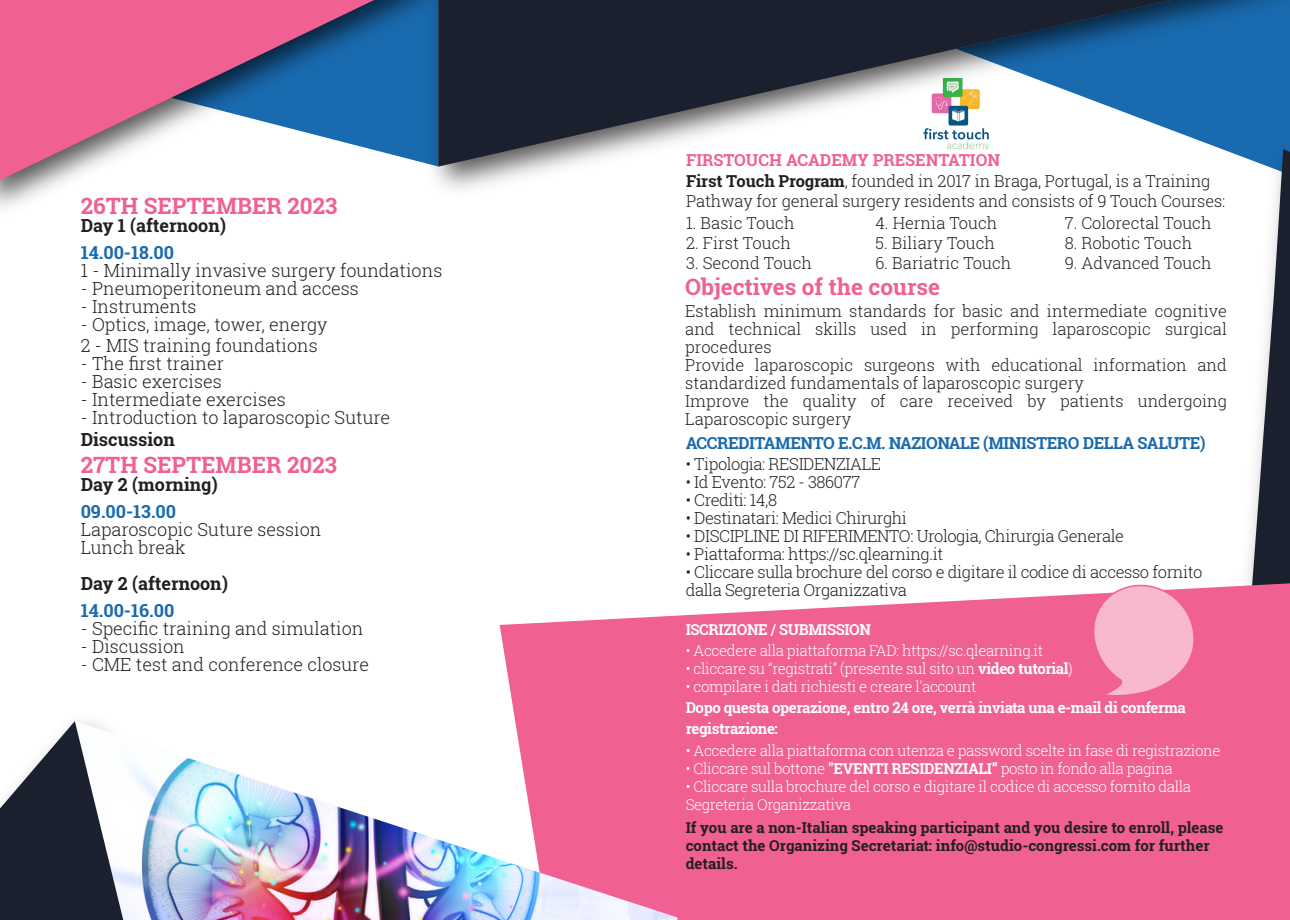
<style>
.page{position:relative;width:1290px;height:920px;background:#fff}
.page>*{position:absolute;margin:0;border:0;box-sizing:border-box;transform-origin:0 0}
.t1{font:700 22.5px "Roboto Slab";color:#f06092}
.t2{font:300 18px/21px "Roboto Slab";color:#231f20}
.t3{font:700 18px "Roboto Slab";color:#231f20}
.t4{font:700 18px "Roboto Slab";color:#196aaf}
.t5{font:300 16.5px/18px "Roboto Slab";letter-spacing:-.01em;color:#231f20}
.t6{font:700 16.5px "Roboto Slab";letter-spacing:-.025em;color:#196aaf}
.t7{font:300 15px/18px "Roboto Slab";letter-spacing:-.025em;color:#fff}
.t8{font:700 15px/18px "Roboto Slab";color:#231f20}
.t9{font:700 15px/21px "Roboto Slab";letter-spacing:-.025em;color:#fff}
.s1{font-weight:700;color:#f06092}
.s2{font-weight:700}
</style>
<div class="page">
<img style="left:0;top:0;width:418px;height:207px">
<svg style="left:0;top:0;width:374px;height:180px;fill:#f06092"></svg>
<svg style="left:0;top:721px;width:75px;height:199px;fill:#1a202d"></svg>
<svg style="left:1248px;top:207px;width:42px;height:376px;fill:#1a202d"></svg>
<img style="left:418px;top:0;width:872px;height:207px">
<svg style="left:438px;top:0;width:732px;height:167px;fill:#1a202d"></svg>
<svg style="left:500px;top:583px;width:790px;height:337px;background:#f16c9a"></svg>
<img style="left:75px;top:721px;width:602px;height:199px">
<svg style="left:1086px;top:583px;width:117px;height:119px;background:#f49bbb"></svg>
<img style="left:920px;top:79px;width:72px;height:71px">
<h1 class="t1" style="left:81px;top:190px;width:258px">26TH SEPTEMBER 2023</h1>
<p class="t3" style="left:81px;top:213px;width:147px">Day 1 (afternoon)</p>
<p class="t4" style="left:81px;top:240px;width:95px">14.00-18.00</p>
<p class="t2" style="left:81px;top:259px;width:363px">1 - Minimally invasive surgery foundations</p>
<p class="t2" style="left:81px;top:277px;width:280px">- Pneumoperitoneum and access</p>
<p class="t2" style="left:81px;top:295px;width:117px">- Instruments</p>
<p class="t2" style="left:81px;top:313px;width:248px">- Optics, image, tower, energy<br>2 - MIS training foundations</p>
<p class="t2" style="left:81px;top:352px;width:145px">- The first trainer</p>
<p class="t2" style="left:81px;top:370px;width:143px">- Basic exercises</p>
<p class="t2" style="left:81px;top:388px;width:207px">- Intermediate exercises</p>
<p class="t2" style="left:81px;top:406px;width:311px">- Introduction to laparoscopic Suture</p>
<p class="t3" style="left:81px;top:428px;width:96px">Discussion</p>
<h1 class="t1" style="left:81px;top:450px;width:258px">27TH SEPTEMBER 2023</h1>
<p class="t3" style="left:81px;top:473px;width:139px">Day 2 (morning)</p>
<p class="t4" style="left:81px;top:500px;width:97px">09.00-13.00</p>
<p class="t2" style="left:81px;top:520px;width:242px;line-height:18px">Laparoscopic Suture session<br>Lunch break</p>
<p class="t3" style="left:81px;top:572px;width:149px">Day 2 (afternoon)</p>
<p class="t4" style="left:81px;top:599px;width:95px">14.00-16.00</p>
<p class="t2" style="left:81px;top:618px;width:284px">- Specific training and simulation</p>
<p class="t2" style="left:81px;top:636px;width:106px">- Discussion</p>
<p class="t2" style="left:81px;top:654px;width:290px">- CME test and conference closure</p>
<p class="t5" style="left:686px;top:149px;width:541px;line-height:20.4px"><span class="s1">FIRSTOUCH ACADEMY PRESENTATION<br></span><span class="s2">First Touch Program</span>, founded in 2017 in Braga, Portugal, is a Training<br>Pathway for general surgery residents and consists of 9 Touch Courses:</p>
<p class="t5" style="left:686px;top:214px;width:110px">1. Basic Touch</p>
<p class="t5" style="left:686px;top:233px;width:106px">2. First Touch</p>
<p class="t5" style="left:686px;top:253px;width:127px">3. Second Touch</p>
<p class="t5" style="left:875px;top:214px;width:124px">4. Hernia Touch</p>
<p class="t5" style="left:875px;top:233px;width:121px">5. Biliary Touch</p>
<p class="t5" style="left:875px;top:253px;width:137px">6. Bariatric Touch</p>
<p class="t5" style="left:1065px;top:214px;width:148px">7. Colorectal Touch</p>
<p class="t5" style="left:1065px;top:233px;width:129px">8. Robotic Touch</p>
<p class="t5" style="left:1065px;top:253px;width:149px">9. Advanced Touch</p>
<h1 class="t1" style="left:685px;top:271px;width:256px">Objectives of the course</h1>
<p class="t5" style="left:685px;top:302px;width:543px">Establish minimum standards for basic and intermediate cognitive and technical skills used in performing laparoscopic surgical procedures<br>Provide laparoscopic surgeons with educational information and standardized fundamentals of laparoscopic surgery<br>Improve the quality of care received by patients undergoing Laparoscopic surgery</p>
<p class="t6" style="left:686px;top:432px;width:521px">ACCREDITAMENTO E.C.M. NAZIONALE (MINISTERO DELLA SALUTE)</p>
<p class="t5" style="left:686px;top:455px;width:197px">• Tipologia: RESIDENZIALE</p>
<p class="t5" style="left:686px;top:473px;width:176px">• Id Evento: 752 - 386077</p>
<p class="t5" style="left:686px;top:491px;width:93px">• Crediti: 14,8</p>
<p class="t5" style="left:686px;top:509px;width:223px">• Destinatari: Medici Chirurghi</p>
<p class="t5" style="left:686px;top:527px;width:440px">• DISCIPLINE DI RIFERIMENTO: Urologia, Chirurgia Generale</p>
<p class="t5" style="left:686px;top:545px;width:259px">• Piattaforma: https://sc.qlearning.it</p>
<p class="t5" style="left:686px;top:563px;width:518px">• Cliccare sulla brochure del corso e digitare il codice di accesso fornito dalla Segreteria Organizzativa</p>
<p class="t9" style="left:686px;top:619px;width:187px">ISCRIZIONE / SUBMISSION</p>
<p class="t7" style="left:686px;top:641px;width:359px">• Accedere alla piattaforma FAD: https://sc.qlearning.it</p>
<p class="t7" style="left:686px;top:659px;width:389px">• cliccare su “registrati” (presente sul sito un <span class="s2">video tutorial</span>)</p>
<p class="t7" style="left:686px;top:677px;width:292px">• compilare i dati richiesti e creare l'account</p>
<p class="t9" style="left:686px;top:697px;width:502px">Dopo questa operazione, entro 24 ore, verrà inviata una e-mail di conferma registrazione:</p>
<p class="t7" style="left:686px;top:742px;width:536px">• Accedere alla piattaforma con utenza e password scelte in fase di registrazione</p>
<p class="t7" style="left:686px;top:760px;width:489px">• Cliccare sul bottone <span class="s2">"EVENTI RESIDENZIALI”</span> posto in fondo alla pagina</p>
<p class="t7" style="left:686px;top:778px;width:507px">• Cliccare sulla brochure del corso e digitare il codice di accesso fornito dalla<br>Segreteria Organizzativa</p>
<p class="t8" style="left:686px;top:818px;width:539px">If you are a non-Italian speaking participant and you desire to enroll, please contact the Organizing Secretariat: info@studio-congressi.com for further details.</p>
</div>
